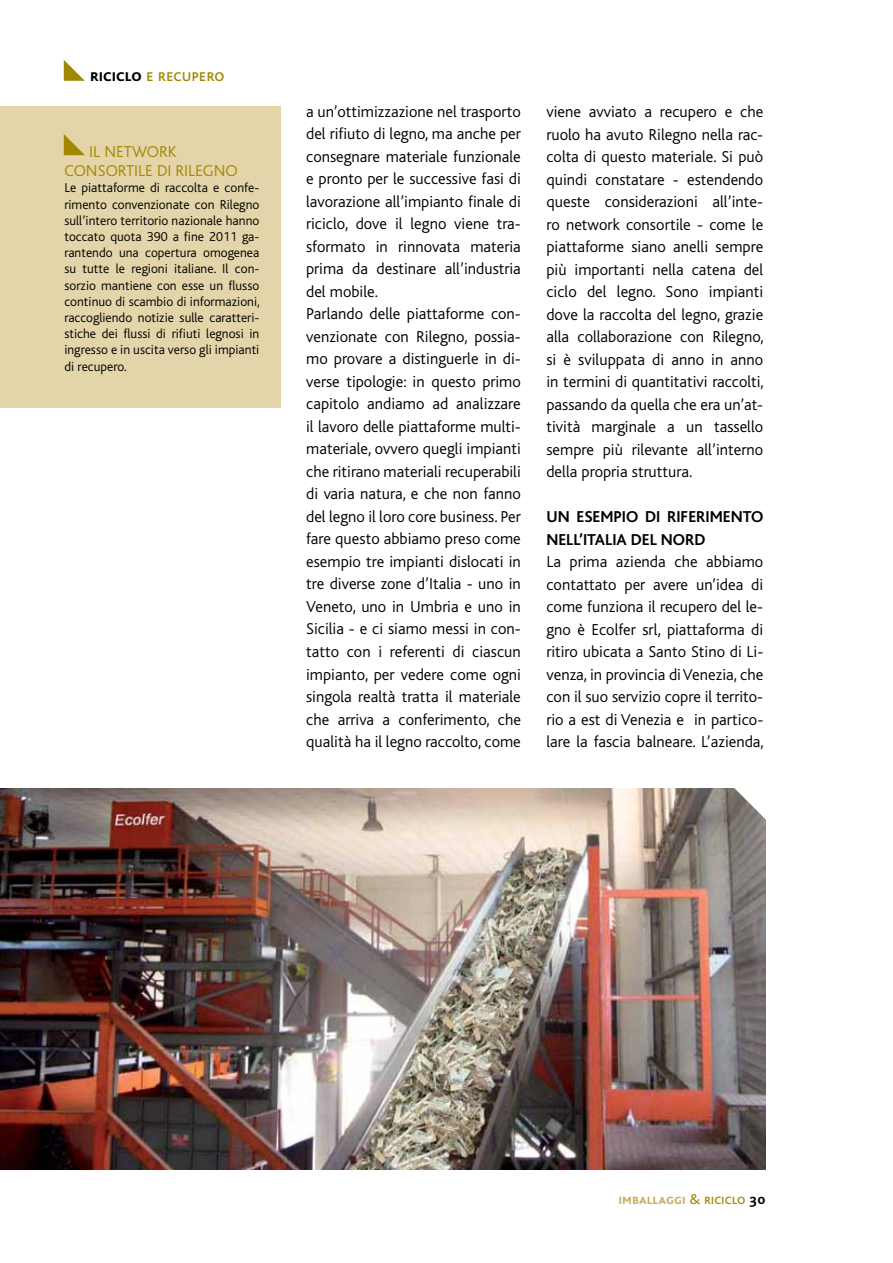
<style>
.page{position:relative;width:893px;height:1263px;background:#fff}
.page>*{position:absolute;margin:0;border:0;box-sizing:border-box;transform-origin:0 0}
.t1{font:18px "Bliss Caps";color:#a28800}
.t2{font:300 16.5px/22.5px "Bliss";color:#000;text-align:justify}
.t3{font:700 16.5px/22.5px "Bliss";color:#000}
.t4{font:300 16.5px/19.5px "Bliss";color:#a28800}
.t5{font:700 15px "Bliss Caps";color:#c8b165}
.t6{font:300 13.5px/16.2px "Bliss";color:#000;text-align:justify}
.s1{font-weight:700;color:#000}
.s2{font-weight:400;color:#a28800}
.s3{color:#000}
</style>
<div class="page">
<img style="left:0;top:789px;width:765px;height:380px">
<svg style="left:64px;top:60px;width:21px;height:21px"></svg>
<svg style="left:733px;top:788px;width:33px;height:33px"></svg>
<div style="left:0;top:106px;width:281px;height:302px;background:#e3d4a9"></div>
<svg style="left:64px;top:134px;width:21px;height:21px"></svg>
<p class="t1" style="left:90px;top:66px;width:136px"><span class="s1">riciclo</span> e recupero</p>
<p class="t4" style="left:64px;top:142px;width:175px;text-indent:25px">IL NETWORK<br>CONSORTILE DI RILEGNO</p>
<p class="t6" style="left:64px;top:180px;width:197px">Le piattaforme di raccolta e confe&shy;rimento convenzionate con Rilegno sull’intero territorio nazionale hanno toccato quota 390 a fine 2011 ga&shy;rantendo una copertura omogenea su tutte le regioni italiane. Il con&shy;sorzio mantiene con esse un flusso continuo di scambio di informazioni, raccogliendo notizie sulle caratteri&shy;stiche dei flussi di rifiuti legnosi in ingresso e in uscita verso gli impianti di recupero.</p>
<p class="t2" style="left:306px;top:100px;width:216px;text-align:left">a un’ottimizzazione nel trasporto del rifiuto di legno, ma anche per consegnare materiale funzionale e pronto per le successive fasi di lavorazione all’impianto finale di riciclo, dove il legno viene tra&shy;sformato in rinnovata materia prima da destinare all’industria del mobile.<br>Parlando delle piattaforme con&shy;venzionate con Rilegno, possia&shy;mo provare a distinguerle in di&shy;verse tipologie: in questo primo capitolo andiamo ad analizzare il lavoro delle piattaforme multi&shy;materiale, ovvero quegli impianti che ritirano materiali recuperabili di varia natura, e che non fanno del legno il loro core business. Per fare questo abbiamo preso come esempio tre impianti dislocati in tre diverse zone d’Italia - uno in<br>Veneto, uno in Umbria e uno in<br>Sicilia - e ci siamo messi in con&shy;tatto con i referenti di ciascun impianto, per vedere come ogni singola realtà tratta il materiale che arriva a conferimento, che qualità ha il legno raccolto, come</p>
<p class="t2" style="left:546px;top:101px;width:219px">viene avviato a recupero e che ruolo ha avuto Rilegno nella rac&shy;colta di questo materiale. Si può quindi constatare - estendendo queste considerazioni all’inte&shy;ro network consortile - come le piattaforme siano anelli sempre più importanti nella catena del ciclo del legno. Sono impianti dove la raccolta del legno, grazie alla collaborazione con Rilegno, si è sviluppata di anno in anno in termini di quantitativi raccolti, passando da quella che era un’at&shy;tività marginale a un tassello sempre più rilevante all’interno della propria struttura.</p>
<p class="t3" style="left:546px;top:506px;width:218px">UN ESEMPIO DI RIFERIMENTO<br>NELL’ITALIA DEL NORD</p>
<p class="t2" style="left:546px;top:551px;width:219px">La prima azienda che abbiamo contattato per avere un’idea di come funziona il recupero del le&shy;gno è Ecolfer srl, piattaforma di ritiro ubicata a Santo Stino di Li&shy;venza, in provincia di Venezia, che con il suo servizio copre il territo&shy;rio a est di Venezia e in partico&shy;lare la fascia balneare. L’azienda,</p>
<p class="t5" style="left:619px;top:1191px;width:148px">imballaggi <span class="s2">&amp; riciclo</span> <span class="s3">30</span></p>
</div>
